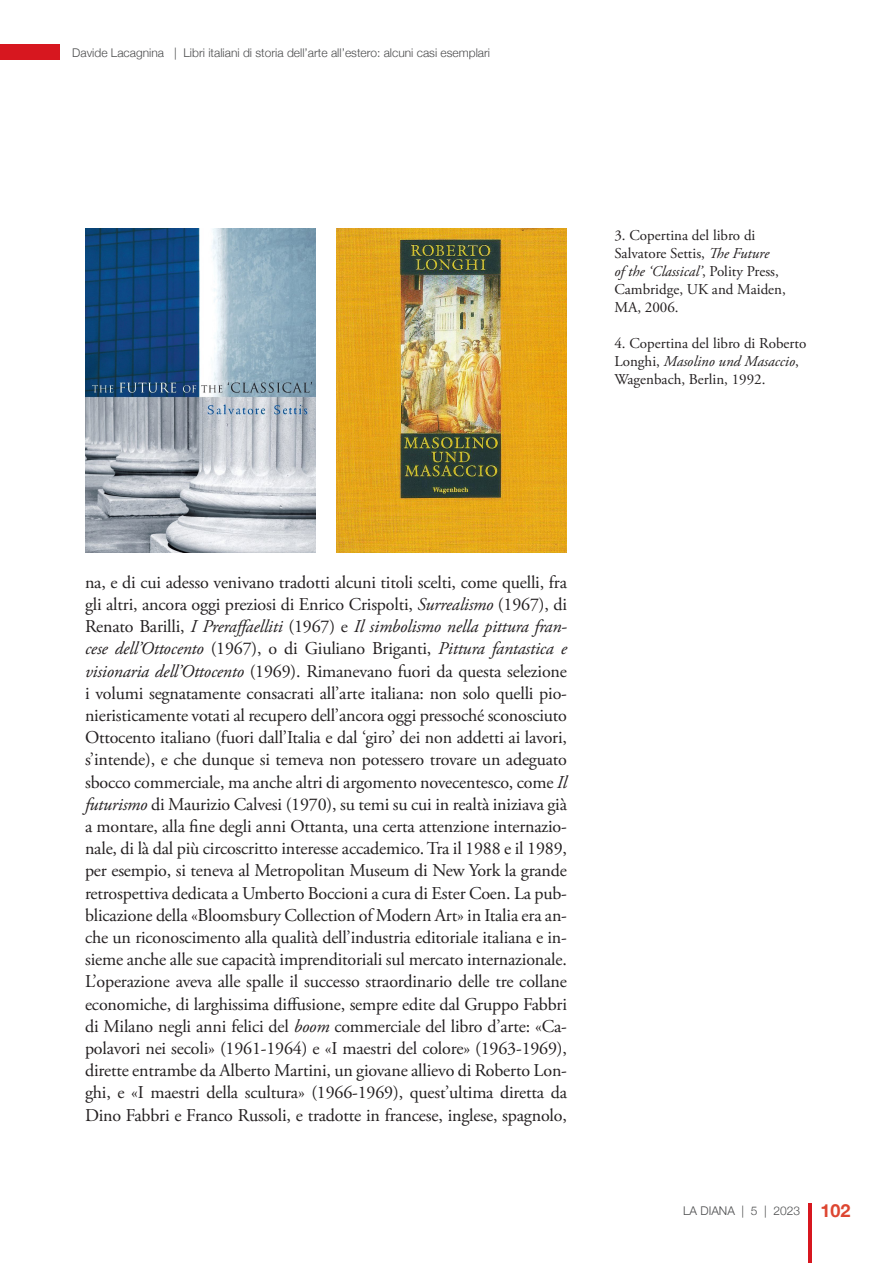
<style>
.page{position:relative;width:893px;height:1263px;background:#fff}
.page>*{position:absolute;margin:0;border:0;box-sizing:border-box;transform-origin:0 0}
.Normale{font:18px/22.2px "Adobe Garamond Pro";letter-spacing:-.01em;color:#231f20;text-align:justify}
.t1{font:700 18px "Helvetica Neue";color:#dd4631}
.Normale-2{font:15px/18px "Adobe Garamond Pro";color:#231f20}
.t2{font:300 12px "Helvetica Neue";color:#4b4c4d}
.s1{font-style:italic}
</style>
<div class="page">
<hr style="left:808px;top:1203px;width:3px;height:60px;background:#d7171f">
<div style="left:0;top:44px;width:60px;height:16px;background:#d7171f"></div>
<img style="left:85px;top:229px;width:230px;height:324px">
<img style="left:337px;top:229px;width:230px;height:324px">
<p class="t2" style="left:72px;top:43px;width:419px">Davide Lacagnina | Libri italiani di storia dell’arte all’estero: alcuni casi esemplari</p>
<p class="Normale-2" style="left:614px;top:226px;width:173px">3. Copertina del libro di<br>Salvatore Settis, <span class="s1">The Future<br>of the ‘Classical’</span>, Polity Press,<br>Cambridge, UK and Maiden,<br>MA, 2006.</p>
<p class="Normale-2" style="left:614px;top:334px;width:193px">4. Copertina del libro di Roberto<br>Longhi, <span class="s1">Masolino und Masaccio</span>,<br>Wagenbach, Berlin, 1992.</p>
<p class="Normale" style="left:85px;top:571px;width:483px">na, e di cui adesso venivano tradotti alcuni titoli scelti, come quelli, fra gli altri, ancora oggi preziosi di Enrico Crispolti, <span class="s1">Surrealismo</span> (1967), di Renato Barilli, <span class="s1">I Preraffaelliti</span> (1967) e <span class="s1">Il simbolismo nella pittura fran&shy;cese dell’Ottocento</span> (1967), o di Giuliano Briganti, <span class="s1">Pittura fantastica e visionaria dell’Ottocento</span> (1969). Rimanevano fuori da questa selezione i volumi segnatamente consacrati all’arte italiana: non solo quelli pio&shy;nieristicamente votati al recupero dell’ancora oggi pressoché sconosciuto Ottocento italiano (fuori dall’Italia e dal ‘giro’ dei non addetti ai lavori, s’intende), e che dunque si temeva non potessero trovare un adeguato sbocco commerciale, ma anche altri di argomento novecentesco, come <span class="s1">Il futurismo</span> di Maurizio Calvesi (1970), su temi su cui in realtà iniziava già a montare, alla fine degli anni Ottanta, una certa attenzione internazio&shy;nale, di là dal più circoscritto interesse accademico. Tra il 1988 e il 1989, per esempio, si teneva al Metropolitan Museum di New York la grande retrospettiva dedicata a Umberto Boccioni a cura di Ester Coen. La pub&shy;blicazione della «Bloomsbury Collection of Modern Art» in Italia era an&shy;che un riconoscimento alla qualità dell’industria editoriale italiana e in&shy;sieme anche alle sue capacità imprenditoriali sul mercato internazionale.<br>L’operazione aveva alle spalle il successo straordinario delle tre collane economiche, di larghissima diffusione, sempre edite dal Gruppo Fabbri di Milano negli anni felici del <span class="s1">boom</span> commerciale del libro d’arte: «Ca&shy;polavori nei secoli» (1961-1964) e «I maestri del colore» (1963-1969), dirette entrambe da Alberto Martini, un giovane allievo di Roberto Lon&shy;ghi, e «I maestri della scultura» (1966-1969), quest’ultima diretta da Dino Fabbri e Franco Russoli, e tradotte in francese, inglese, spagnolo,</p>
<p class="t2" style="left:683px;top:1201px;width:119px">LA DIANA | 5 | 2023</p>
<p class="t1" style="left:820px;top:1196px;width:32px">102</p>
</div>
